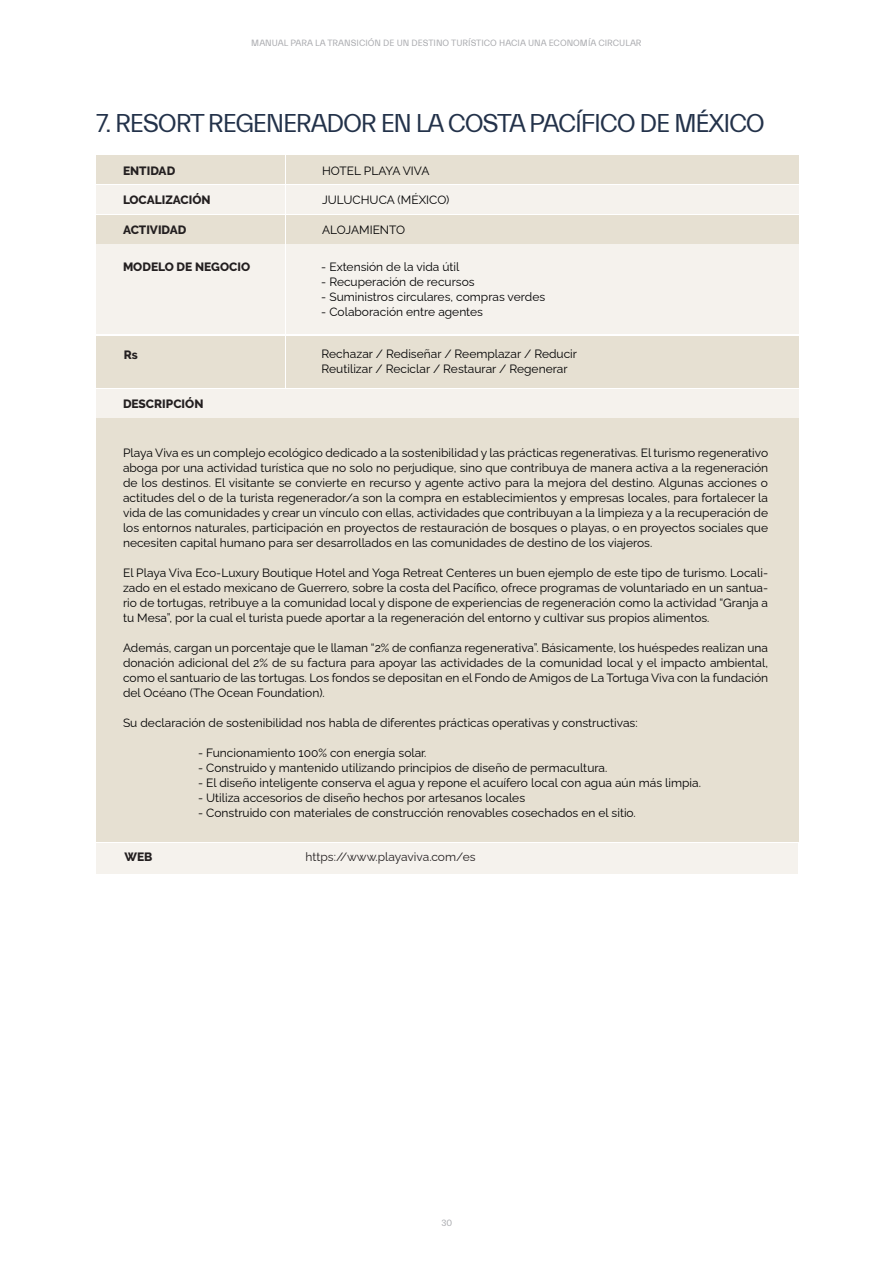
<style>
.page{position:relative;width:893px;height:1263px;background:#fff}
.page>*{position:absolute;margin:0;border:0;box-sizing:border-box;transform-origin:0 0}
.t1{font:25.65px "Everett";letter-spacing:-.05em;color:#23324a}
.t2{font:12px/15px "Raleway";color:#000001;text-align:justify}
.t3{font:800 12px "Raleway";color:#231f20}
.t4{font:12px "Raleway";color:#231f20}
.t5{font:9px "Everett";color:#a8a9ad}
</style>
<div class="page">
<div style="left:96px;top:419px;width:702px;height:423px;background:#e6e0d2"></div>
<div style="left:96px;top:156px;width:188px;height:28px;background:#e6e0d2"></div>
<div style="left:96px;top:185px;width:188px;height:29px;background:#f5f2ed"></div>
<div style="left:96px;top:215px;width:188px;height:28px;background:#e6e0d2"></div>
<div style="left:96px;top:245px;width:188px;height:89px;background:#f5f2ed"></div>
<div style="left:96px;top:336px;width:188px;height:51px;background:#e6e0d2"></div>
<div style="left:96px;top:843px;width:188px;height:30px;background:#f5f2ed"></div>
<div style="left:286px;top:156px;width:512px;height:28px;background:#e6e0d2"></div>
<div style="left:286px;top:185px;width:512px;height:29px;background:#f5f2ed"></div>
<div style="left:286px;top:215px;width:512px;height:28px;background:#e6e0d2"></div>
<div style="left:286px;top:245px;width:512px;height:89px;background:#f5f2ed"></div>
<div style="left:286px;top:336px;width:512px;height:51px;background:#e6e0d2"></div>
<div style="left:286px;top:843px;width:512px;height:30px;background:#f5f2ed"></div>
<div style="left:96px;top:389px;width:702px;height:28px;background:#f5f2ed"></div>
<p class="t5" style="left:251px;top:38px;width:392px">MANUAL PARA LA TRANSICIÓN DE UN DESTINO TURÍSTICO HACIA UNA ECONOMÍA CIRCULAR</p>
<h1 class="t1" style="left:96px;top:109px;width:670px">7. RESORT REGENERADOR EN LA COSTA PACÍFICO DE MÉXICO</h1>
<p class="t3" style="left:123px;top:163px;width:54px">ENTIDAD</p>
<p class="t3" style="left:123px;top:193px;width:89px">LOCALIZACIÓN</p>
<p class="t3" style="left:123px;top:223px;width:65px">ACTIVIDAD</p>
<p class="t3" style="left:123px;top:260px;width:129px">MODELO DE NEGOCIO</p>
<p class="t3" style="left:124px;top:348px;width:16px">Rs</p>
<p class="t3" style="left:123px;top:396px;width:82px">DESCRIPCIÓN</p>
<p class="t2" style="left:322px;top:161px;width:109px">HOTEL PLAYA VIVA</p>
<p class="t2" style="left:322px;top:191px;width:129px">JULUCHUCA (MÉXICO)</p>
<p class="t2" style="left:322px;top:221px;width:85px">ALOJAMIENTO</p>
<p class="t2" style="left:321px;top:258px;width:140px">- Extensión de la vida útil</p>
<p class="t2" style="left:321px;top:273px;width:155px">- Recuperación de recursos</p>
<p class="t2" style="left:321px;top:288px;width:225px">- Suministros circulares, compras verdes</p>
<p class="t2" style="left:321px;top:303px;width:163px">- Colaboración entre agentes</p>
<p class="t2" style="left:322px;top:345px;width:257px">Rechazar / Rediseñar / Reemplazar / Reducir<br>Reutilizar / Reciclar / Restaurar / Regenerar</p>
<p class="t2" style="left:123px;top:444px;width:647px">Playa Viva es un complejo ecológico dedicado a la sostenibilidad y las prácticas regenerativas. El turismo regenerativo aboga por una actividad turística que no solo no perjudique, sino que contribuya de manera activa a la regeneración de los destinos. El visitante se convierte en recurso y agente activo para la mejora del destino. Algunas acciones o actitudes del o de la turista regenerador/a son la compra en establecimientos y empresas locales, para fortalecer la vida de las comunidades y crear un vínculo con ellas, actividades que contribuyan a la limpieza y a la recuperación de los entornos naturales, participación en proyectos de restauración de bosques o playas, o en proyectos sociales que necesiten capital humano para ser desarrollados en las comunidades de destino de los viajeros.</p>
<p class="t2" style="left:123px;top:564px;width:647px">El Playa Viva Eco-Luxury Boutique Hotel and Yoga Retreat Centeres un buen ejemplo de este tipo de turismo. Locali&shy;zado en el estado mexicano de Guerrero, sobre la costa del Pacífico, ofrece programas de voluntariado en un santua&shy;rio de tortugas, retribuye a la comunidad local y dispone de experiencias de regeneración como la actividad “Granja a tu Mesa”, por la cual el turista puede aportar a la regeneración del entorno y cultivar sus propios alimentos.</p>
<p class="t2" style="left:123px;top:639px;width:647px">Además, cargan un porcentaje que le llaman “2% de confianza regenerativa”. Básicamente, los huéspedes realizan una donación adicional del 2% de su factura para apoyar las actividades de la comunidad local y el impacto ambiental, como el santuario de las tortugas. Los fondos se depositan en el Fondo de Amigos de La Tortuga Viva con la fundación del Océano (The Ocean Foundation).</p>
<p class="t2" style="left:123px;top:714px;width:516px">Su declaración de sostenibilidad nos habla de diferentes prácticas operativas y constructivas:</p>
<p class="t2" style="left:198px;top:744px;width:230px">- Funcionamiento 100% con energía solar.</p>
<p class="t2" style="left:198px;top:759px;width:411px">- Construido y mantenido utilizando principios de diseño de permacultura.</p>
<p class="t2" style="left:198px;top:774px;width:504px">- El diseño inteligente conserva el agua y repone el acuífero local con agua aún más limpia.</p>
<p class="t2" style="left:198px;top:789px;width:329px">- Utiliza accesorios de diseño hechos por artesanos locales</p>
<p class="t2" style="left:198px;top:804px;width:439px">- Construido con materiales de construcción renovables cosechados en el sitio.</p>
<p class="t3" style="left:124px;top:850px;width:30px">WEB</p>
<p class="t4" style="left:306px;top:847px;width:172px">https://www.playaviva.com/es</p>
<p class="t5" style="left:442px;top:1218px;width:12px">30</p>
</div>
